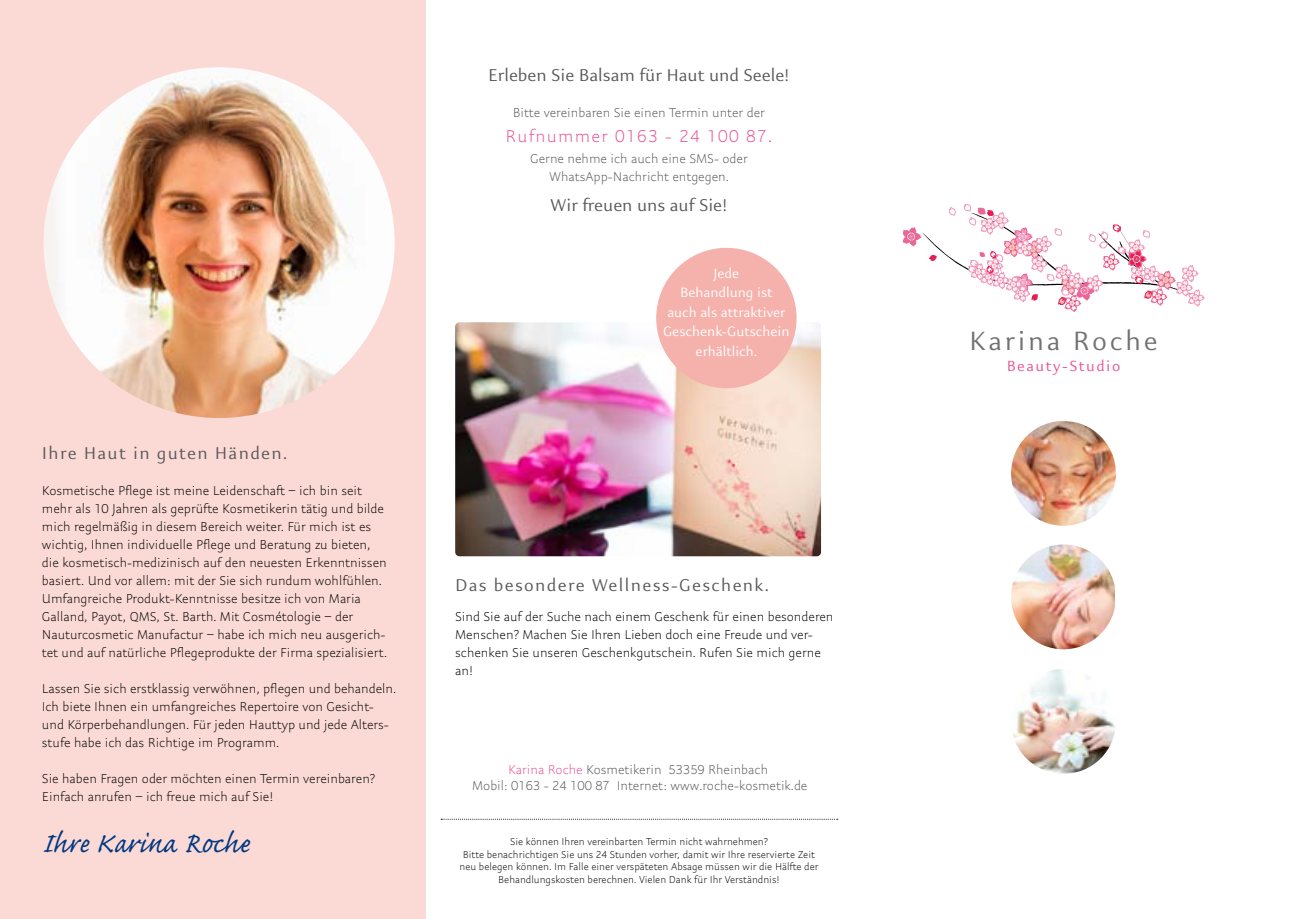
<style>
.page{position:relative;width:1289px;height:919px;background:#fff}
.page>*{position:absolute;margin:0;border:0;box-sizing:border-box;transform-origin:0 0}
.t1{font:36px "Caflisch Script Pro";letter-spacing:-.005em;color:#003882}
.t2{font:27.9px "Kigelia LGC";letter-spacing:.1em;color:#707172}
.t3{font:18px "Kigelia LGC";letter-spacing:.06em;color:#58585a}
.t4{font:18px "Kigelia LGC";color:#58585a}
.t5{font:300 18px "Kigelia LGC";letter-spacing:.075em;color:#e75294}
.t6{font:15.45px "Kigelia LGC";letter-spacing:.1em;color:#e75294}
.t7{font:14.25px/19.5px "Kigelia LGC";color:#fff;text-align:center}
.t8{font:300 13.5px/18px "Kigelia LGC";color:#000}
.t9{font:300 13.5px/16.2px "Kigelia LGC";color:#58585a;text-align:center}
.t10{font:300 10.5px/12.6px "Kigelia LGC";color:#000;text-align:center}
.s1{color:#e75294}
</style>
<div class="page">
<div style="left:0;top:0;width:425px;height:918px;background:#fbdad5"></div>
<img style="left:1010px;top:668px;width:106px;height:106px;border-radius:53px">
<div style="left:1009px;top:667px;width:108px;height:108px;border:2px solid #fff;border-radius:50%"></div>
<img style="left:1012px;top:546px;width:102px;height:101px">
<div style="left:1009px;top:543px;width:108px;height:107px;border:2px solid #fff;border-radius:50%"></div>
<img style="left:1012px;top:422px;width:102px;height:102px">
<div style="left:1009px;top:419px;width:108px;height:108px;border:2px solid #fff;border-radius:50%"></div>
<img style="left:44px;top:67px;width:350px;height:351px;border-radius:175px">
<svg style="left:441px;top:818px;width:396px;height:1px"></svg>
<svg style="left:903px;top:204px;width:301px;height:107px"></svg>
<img style="left:455px;top:322px;width:366px;height:234px">
<div style="left:656px;top:248px;width:140px;height:140px;background:#f5b2ac;border-radius:50%"></div>
<h3 class="t3" style="left:42px;top:440px;width:247px">Ihre Haut in guten Händen.</h3>
<p class="t8" style="left:42px;top:482px;width:346px">Kosmetische Pflege ist meine Leidenschaft – ich bin seit mehr als 10 Jahren als geprüfte Kosmetikerin tätig und bilde mich regelmäßig in diesem Bereich weiter. Für mich ist es wichtig, Ihnen individuelle Pflege und Beratung zu bieten, die kosmetisch-medizinisch auf den neuesten Erkenntnissen basiert. Und vor allem: mit der Sie sich rundum wohlfühlen.<br>Umfangreiche Produkt-Kenntnisse besitze ich von Maria Galland, Payot, QMS, St. Barth. Mit Cosmétologie – der Nauturcosmetic Manufactur – habe ich mich neu ausgerich&shy;tet und auf natürliche Pflegeprodukte der Firma spezialisiert.</p>
<p class="t8" style="left:42px;top:680px;width:356px">Lassen Sie sich erstklassig verwöhnen, pflegen und behandeln.<br>Ich biete Ihnen ein umfangreiches Repertoire von Gesicht&shy;und Körperbehandlungen. Für jeden Hauttyp und jede Alters&shy;stufe habe ich das Richtige im Programm.</p>
<p class="t8" style="left:42px;top:770px;width:335px">Sie haben Fragen oder möchten einen Termin vereinbaren?<br>Einfach anrufen – ich freue mich auf Sie!</p>
<h1 class="t1" style="left:43px;top:824px;width:208px">Ihre Karina Roche</h1>
<h3 class="t4" style="left:488px;top:62px;width:303px">Erleben Sie Balsam für Haut und Seele!</h3>
<p class="t9" style="left:513px;top:105px;width:253px">Bitte vereinbaren Sie einen Termin unter der</p>
<h3 class="t5" style="left:505px;top:124px;width:268px">Rufnummer 0163 - 24 100 87.</h3>
<p class="t9" style="left:530px;top:150px;width:219px;line-height:18px">Gerne nehme ich auch eine SMS- oder<br>WhatsApp-Nachricht entgegen.</p>
<h3 class="t4" style="left:550px;top:193px;width:179px">Wir freuen uns auf Sie!</h3>
<p class="t7" style="left:663px;top:264px;width:128px">Jede<br>Behandlung ist<br>auch als attraktiver<br>Geschenk-Gutschein erhältlich.</p>
<h3 class="t3" style="left:455px;top:572px;width:315px">Das besondere Wellness-Geschenk.</h3>
<p class="t8" style="left:455px;top:608px;width:380px">Sind Sie auf der Suche nach einem Geschenk für einen besonderen Menschen? Machen Sie Ihren Lieben doch eine Freude und ver&shy;schenken Sie unseren Geschenkgutschein. Rufen Sie mich gerne an!</p>
<p class="t9" style="left:472px;top:761px;width:337px"><span class="s1">Karina Roche</span> Kosmetikerin 53359 Rheinbach<br>Mobil: 0163 - 24 100 87 Internet: www.roche-kosmetik.de</p>
<p class="t10" style="left:459px;top:835px;width:360px">Sie können Ihren vereinbarten Termin nicht wahrnehmen?<br>Bitte benachrichtigen Sie uns 24 Stunden vorher, damit wir Ihre reservierte Zeit neu belegen können. Im Falle einer verspäteten Absage müssen wir die Hälfte der Behandlungskosten berechnen. Vielen Dank für Ihr Verständnis!</p>
<h2 class="t2" style="left:969px;top:322px;width:190px">Karina Roche</h2>
<p class="t6" style="left:1006px;top:356px;width:115px">Beauty-Studio</p>
</div>
